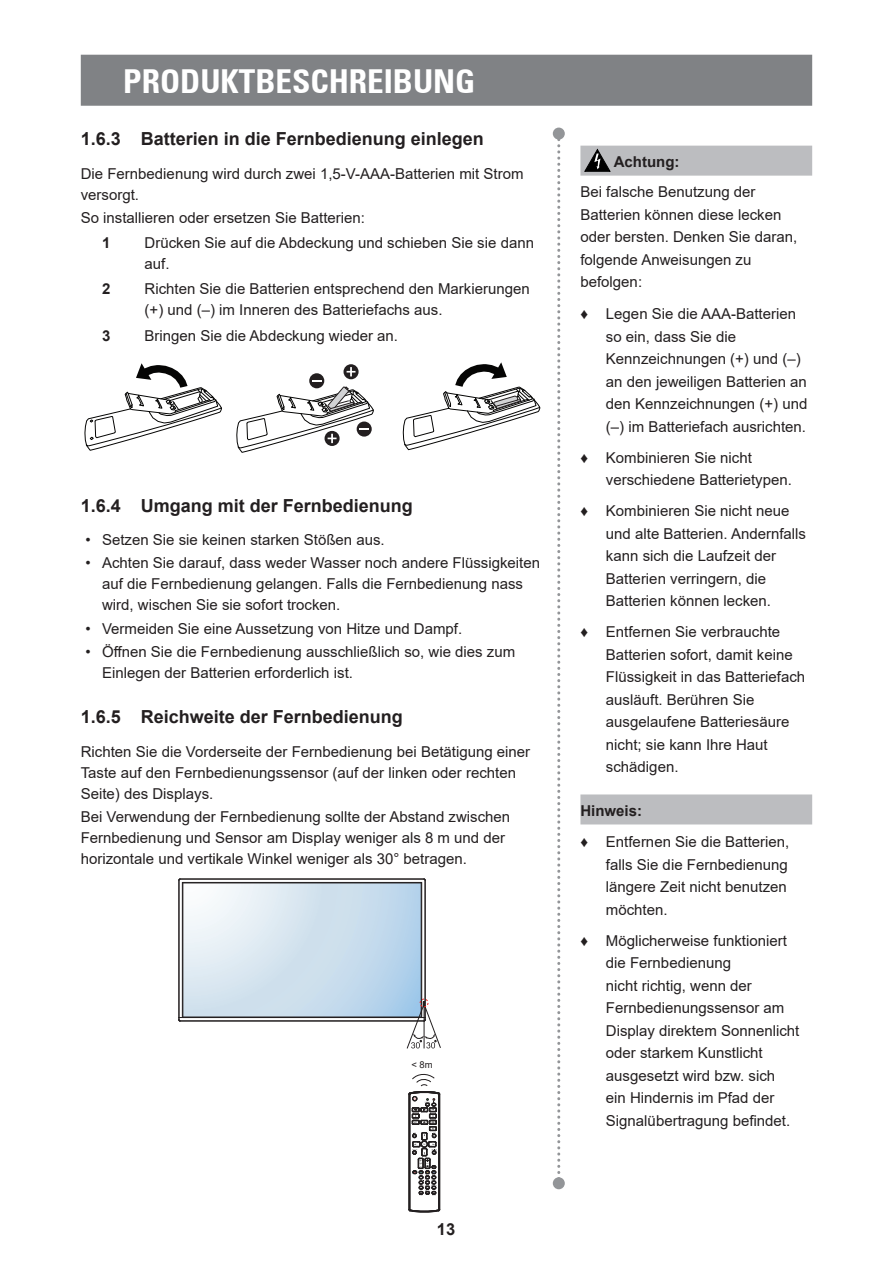
<style>
.page{position:relative;width:893px;height:1263px;background:#fff}
.page>*{position:absolute;margin:0;border:0;box-sizing:border-box;transform-origin:0 0}
.t1{font:700 condensed 33px "Univers 67";color:#fff}
.Head2_NonTOC{font:700 18px "Arial";color:#231f20}
.t2{font:700 16.5px "Arial";color:#231f20}
.Body{font:15px/22.5px "Arial";color:#231f20}
.Numbered{font:15px/21px "Arial";color:#231f20}
.Note_Head{font:700 15px "Arial";color:#231f20}
.Numbered-2{font:700 15px "Arial";color:#231f20}
.t3{font:9.45px "Arial";color:#231f20}
.s1{font-weight:700}
</style>
<div class="page">
<div style="left:81px;top:55px;width:731px;height:51px;background:#808285;border:2px solid #808285"></div>
<svg style="left:557px;top:140px;width:3px;height:1034px"></svg>
<div style="left:553px;top:128px;width:12px;height:12px;background:#939598;border-radius:50%"></div>
<div style="left:553px;top:1177px;width:12px;height:12px;background:#939598;border-radius:50%"></div>
<svg style="left:403px;top:362px;width:138px;height:89px"></svg>
<svg style="left:343px;top:364px;width:16px;height:15px"></svg>
<svg style="left:236px;top:367px;width:138px;height:86px"></svg>
<svg style="left:84px;top:363px;width:138px;height:88px"></svg>
<svg style="left:409px;top:1073px;width:32px;height:139px"></svg>
<svg style="left:179px;top:879px;width:262px;height:170px"></svg>
<div style="left:580px;top:146px;width:232px;height:30px;background:#bcbdc0"></div>
<div style="left:580px;top:794px;width:232px;height:30px;background:#bcbdc0"></div>
<svg style="left:584px;top:149px;width:26px;height:23px"></svg>
<h1 class="t1" style="left:123px;top:61px;width:354px">PRODUKTBESCHREIBUNG</h1>
<p class="Head2_NonTOC" style="left:81px;top:126px;width:405px">1.6.3 Batterien in die Fernbedienung einlegen</p>
<p class="Body" style="left:81px;top:163px;width:444px;line-height:21px">Die Fernbedienung wird durch zwei 1,5-V-AAA-Batterien mit Strom versorgt.</p>
<p class="Body" style="left:81px;top:206px;width:286px">So installieren oder ersetzen Sie Batterien:</p>
<p class="Numbered-2" style="left:102px;top:232px;width:10px">1</p>
<p class="Numbered" style="left:145px;top:232px;width:391px">Drücken Sie auf die Abdeckung und schieben Sie sie dann auf.</p>
<p class="Numbered-2" style="left:102px;top:278px;width:10px">2</p>
<p class="Numbered" style="left:145px;top:278px;width:387px">Richten Sie die Batterien entsprechend den Markierungen (+) und (–) im Inneren des Batteriefachs aus.</p>
<p class="Numbered-2" style="left:102px;top:325px;width:10px">3</p>
<p class="Numbered" style="left:145px;top:325px;width:255px">Bringen Sie die Abdeckung wieder an.</p>
<p class="Head2_NonTOC" style="left:81px;top:492px;width:334px">1.6.4 Umgang mit der Fernbedienung</p>
<p class="Body" style="left:86px;top:529px;width:301px">• Setzen Sie sie keinen starken Stößen aus.</p>
<p class="Body" style="left:102px;top:552px;width:439px;line-height:21px;text-indent:-16px">• Achten Sie darauf, dass weder Wasser noch andere Flüssigkeiten auf die Fernbedienung gelangen. Falls die Fernbedienung nass wird, wischen Sie sie sofort trocken.</p>
<p class="Body" style="left:86px;top:617px;width:378px">• Vermeiden Sie eine Aussetzung von Hitze und Dampf.</p>
<p class="Body" style="left:102px;top:641px;width:415px;line-height:21px;text-indent:-16px">• Öffnen Sie die Fernbedienung ausschließlich so, wie dies zum<br>Einlegen der Batterien erforderlich ist.</p>
<p class="Head2_NonTOC" style="left:81px;top:704px;width:324px">1.6.5 Reichweite der Fernbedienung</p>
<p class="Body" style="left:81px;top:741px;width:451px;line-height:21px">Richten Sie die Vorderseite der Fernbedienung bei Betätigung einer<br>Taste auf den Fernbedienungssensor (auf der linken oder rechten<br>Seite) des Displays.</p>
<p class="Body" style="left:81px;top:806px;width:431px;line-height:21px">Bei Verwendung der Fernbedienung sollte der Abstand zwischen<br>Fernbedienung und Sensor am Display weniger als 8 m und der horizontale und vertikale Winkel weniger als 30° betragen.</p>
<p class="t3" style="left:411px;top:1059px;width:23px">&lt; 8m</p>
<p class="t2" style="left:437px;top:1217px;width:20px">13</p>
<p class="Note_Head" style="left:614px;top:151px;width:67px">Achtung:</p>
<p class="Body" style="left:580px;top:180px;width:218px">Bei falsche Benutzung der<br>Batterien können diese lecken oder bersten. Denken Sie daran, folgende Anweisungen zu befolgen:</p>
<p class="Body" style="left:606px;top:303px;width:203px;text-indent:-26px"><span class="s1">♦</span> Legen Sie die AAA-Batterien so ein, dass Sie die<br>Kennzeichnungen (+) und (–) an den jeweiligen Batterien an den Kennzeichnungen (+) und (–) im Batteriefach ausrichten.</p>
<p class="Body" style="left:606px;top:446px;width:187px;text-indent:-26px"><span class="s1">♦</span> Kombinieren Sie nicht verschiedene Batterietypen.</p>
<p class="Body" style="left:606px;top:500px;width:202px;text-indent:-26px"><span class="s1">♦</span> Kombinieren Sie nicht neue und alte Batterien. Andernfalls kann sich die Laufzeit der<br>Batterien verringern, die<br>Batterien können lecken.</p>
<p class="Body" style="left:606px;top:621px;width:201px;text-indent:-26px"><span class="s1">♦</span> Entfernen Sie verbrauchte<br>Batterien sofort, damit keine<br>Flüssigkeit in das Batteriefach ausläuft. Berühren Sie ausgelaufene Batteriesäure nicht; sie kann Ihre Haut schädigen.</p>
<p class="Note_Head" style="left:580px;top:800px;width:63px">Hinweis:</p>
<p class="Body" style="left:606px;top:830px;width:185px;text-indent:-26px"><span class="s1">♦</span> Entfernen Sie die Batterien, falls Sie die Fernbedienung längere Zeit nicht benutzen möchten.</p>
<p class="Body" style="left:606px;top:929px;width:195px;text-indent:-26px"><span class="s1">♦</span> Möglicherweise funktioniert die Fernbedienung<br>nicht richtig, wenn der<br>Fernbedienungssensor am<br>Display direktem Sonnenlicht oder starkem Kunstlicht ausgesetzt wird bzw. sich<br>ein Hindernis im Pfad der<br>Signalübertragung befindet.</p>
</div>
